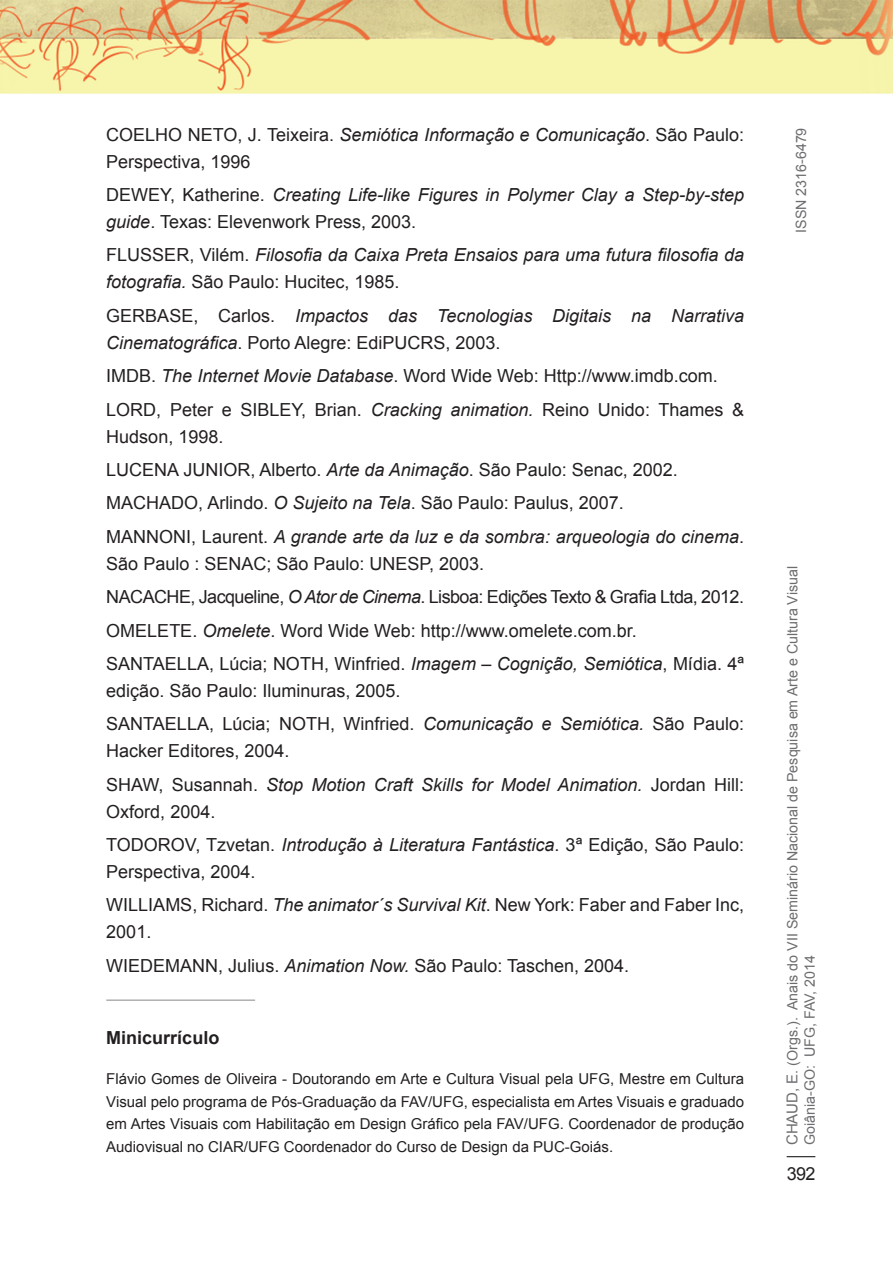
<style>
.page{position:relative;width:893px;height:1263px;background:#fff}
.page>*{position:absolute;margin:0;border:0;box-sizing:border-box;transform-origin:0 0}
.Referências{font:18px/27px "Arial";color:#231f20}
.Referências-2{font:italic 18px/27px "Arial";color:#231f20}
.Referências-3{font:18px "Arial";letter-spacing:-.03em;color:#231f20}
.Subtítulo{font:700 18px "Arial";color:#231f20}
.Minicurriculo{font:15px/22.5px "Arial";color:#231f20;text-align:justify}
.t1{font:14.25px/17.1px "Arial";color:#6c6d70}
.s1{font-style:italic}
.s2{font-style:normal}
.s3{font-size:15px}
</style>
<div class="page">
<svg style="left:787px;top:1156px;width:28px;height:1px"></svg>
<img style="left:0;top:0;width:893px;height:94px">
<hr style="left:106px;top:999px;width:149px;height:2px;background:#939598">
<p class="Referências" style="left:106px;top:121px;width:639px">COELHO NETO, J. Teixeira. <span class="s1">Semiótica Informação e Comunicação</span>. São Paulo:<br>Perspectiva, 1996</p>
<p class="Referências-2" style="left:106px;top:181px;width:639px"><span class="s2">DEWEY, Katherine.</span> Creating Life-like Figures in Polymer Clay a Step-by-step guide<span class="s2">. Texas: Elevenwork Press, 2003.</span></p>
<p class="Referências-2" style="left:106px;top:242px;width:639px"><span class="s2">FLUSSER, Vilém.</span> Filosofia da Caixa Preta Ensaios para uma futura filosofia da fotografia. <span class="s2">São Paulo: Hucitec, 1985.</span></p>
<p class="Referências-2" style="left:106px;top:302px;width:639px"><span class="s2">GERBASE, Carlos.</span> Impactos das Tecnologias Digitais na Narrativa<br>Cinematográfica<span class="s2">. Porto Alegre: EdiPUCRS, 2003.</span></p>
<p class="Referências" style="left:106px;top:363px;width:613px">IMDB. <span class="s1">The Internet Movie Database</span>. Word Wide Web: Http://www.imdb.com.</p>
<p class="Referências" style="left:106px;top:396px;width:639px">LORD, Peter e SIBLEY, Brian. <span class="s1">Cracking animation.</span> Reino Unido: Thames &amp;<br>Hudson, 1998.</p>
<p class="Referências" style="left:106px;top:456px;width:573px">LUCENA JUNIOR, Alberto. <span class="s1">Arte da Animação</span>. São Paulo: Senac, 2002.</p>
<p class="Referências" style="left:106px;top:490px;width:519px">MACHADO, Arlindo. <span class="s1">O Sujeito na Tela</span>. São Paulo: Paulus, 2007.</p>
<p class="Referências" style="left:106px;top:523px;width:639px">MANNONI, Laurent. <span class="s1">A grande arte da luz e da sombra: arqueologia do cinema</span>.<br>São Paulo : SENAC; São Paulo: UNESP, 2003.</p>
<p class="Referências-3" style="left:106px;top:585px;width:639px">NACACHE, Jacqueline, <span class="s1">O Ator de Cinema</span>. Lisboa: Edições Texto &amp; Grafia Ltda, 2012.</p>
<p class="Referências" style="left:106px;top:617px;width:532px">OMELETE. <span class="s1">Omelete</span>. Word Wide Web: http://www.omelete.com.br.</p>
<p class="Referências" style="left:106px;top:650px;width:639px">SANTAELLA, Lúcia; NOTH, Winfried. <span class="s1">Imagem – Cognição, Semiótica</span>, Mídia. 4ª edição. São Paulo: Iluminuras, 2005.</p>
<p class="Referências" style="left:106px;top:711px;width:639px">SANTAELLA, Lúcia; NOTH, Winfried. <span class="s1">Comunicação e Semiótica.</span> São Paulo:<br>Hacker Editores, 2004.</p>
<p class="Referências-2" style="left:106px;top:771px;width:639px"><span class="s2">SHAW, Susannah.</span> Stop Motion Craft Skills for Model Animation. <span class="s2">Jordan Hill:<br>Oxford, 2004.</span></p>
<p class="Referências" style="left:106px;top:831px;width:639px">TODOROV, Tzvetan. <span class="s1">Introdução à Literatura Fantástica</span>. 3ª Edição, São Paulo:<br>Perspectiva, 2004.</p>
<p class="Referências" style="left:106px;top:892px;width:639px">WILLIAMS, Richard. <span class="s1">The animator´s Survival Kit</span>. New York: Faber and Faber Inc,<br>2001.</p>
<p class="Referências" style="left:106px;top:952px;width:524px">WIEDEMANN, Julius. <span class="s1">Animation Now.</span> São Paulo: Taschen, 2004.</p>
<p class="Subtítulo" style="left:106px;top:1025px;width:115px">Minicurrículo</p>
<p class="Minicurriculo" style="left:106px;top:1068px;width:639px">Flávio Gomes de Oliveira - Doutorando em Arte e Cultura Visual pela UFG, Mestre em Cultura Visual pelo programa de Pós-Graduação da FAV/UFG, especialista em Artes Visuais e graduado em Artes Visuais com Habilitação em Design Gráfico pela FAV/UFG. Coordenador de produção Audiovisual no CIAR/UFG Coordenador do Curso de Design da PUC-Goiás.</p>
<p class="t1" style="left:793px;top:233px;width:107px;rotate:-90deg">ISSN 2316-6479</p>
<p class="t1" style="left:784px;top:1145px;width:581px;rotate:-90deg"><span class="s3">CHAUD, E</span>. (Orgs.). Anais do VII Seminário Nacional de Pesquisa em Arte e Cultura Visual<br>Goiânia-GO: UFG, FAV, 2014</p>
<p class="Referências" style="left:787px;top:1160px;width:30px">392</p>
</div>
